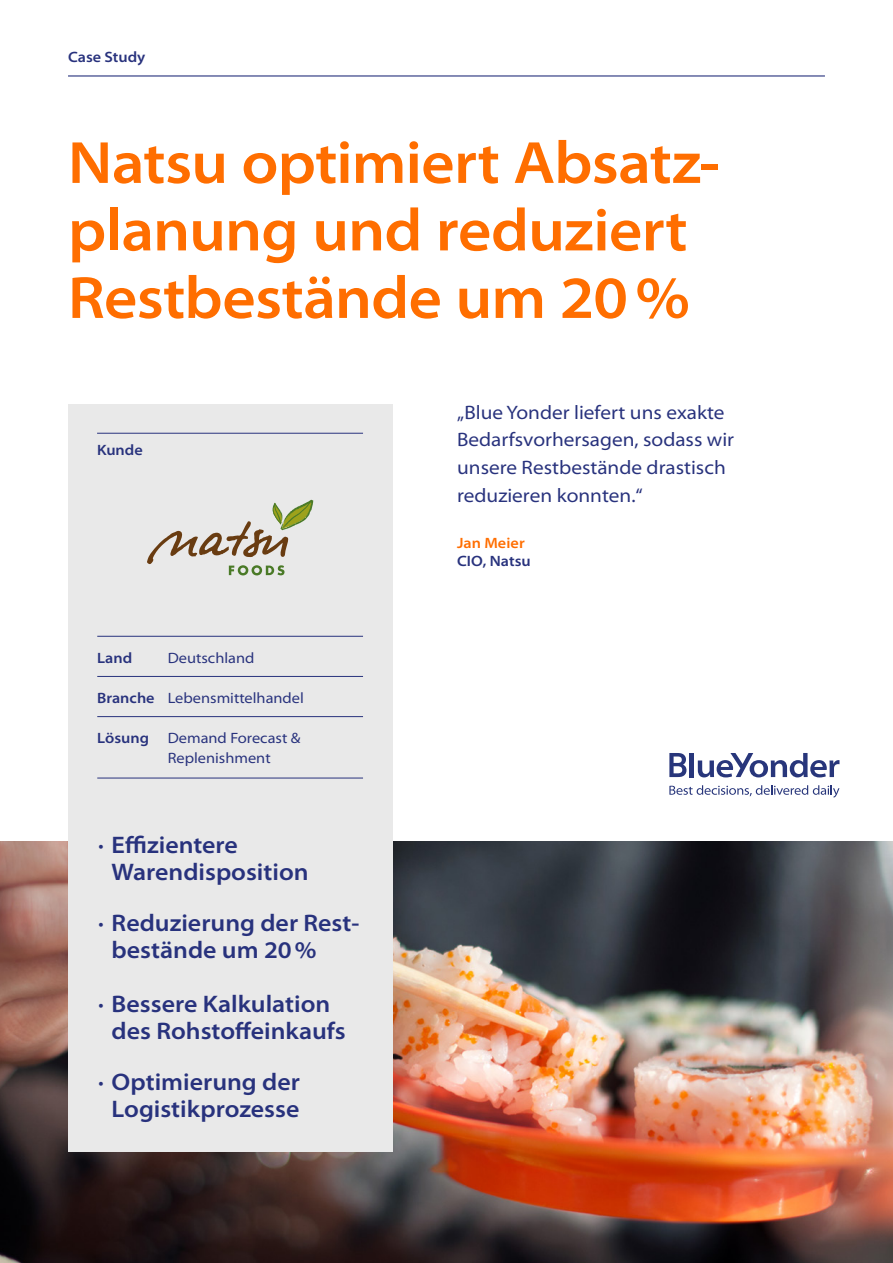
<style>
.page{position:relative;width:893px;height:1263px;background:#fff}
.page>*{position:absolute;margin:0;border:0;box-sizing:border-box;transform-origin:0 0}
.t1{font:600 semi-expanded 60px/67.5px "Myriad Pro";letter-spacing:-.015em;color:#ff6e00}
.t2{font:600 semi-expanded 24px/27px "Myriad Pro";color:#28327d}
.t3{font:semi-expanded 19.5px/27.8px "Myriad Pro";color:#28327d}
.t4{font:semi-expanded 15px/19.5px "Myriad Pro";color:#28327d}
.t5{font:600 semi-expanded 15px "Myriad Pro";color:#28327d}
.t6{font:600 semi-expanded 15px "Myriad Pro";letter-spacing:.005em;color:#ff6e00}
.s1{font-weight:600}
</style>
<div class="page">
<img style="left:0;top:841px;width:893px;height:422px">
<div style="left:68px;top:404px;width:324px;height:747px;background:#e9e9e9"></div>
<hr style="left:97px;top:433px;width:266px;height:1px;background:#28327d">
<hr style="left:97px;top:676px;width:266px;height:1px;background:#28327d">
<hr style="left:97px;top:636px;width:266px;height:1px;background:#28327d">
<hr style="left:97px;top:716px;width:266px;height:1px;background:#28327d">
<hr style="left:97px;top:778px;width:266px;height:1px;background:#28327d">
<hr style="left:68px;top:75px;width:757px;height:2px;background:#28327d">
<svg style="left:147px;top:500px;width:166px;height:75px"></svg>
<svg style="left:669px;top:785px;width:170px;height:12px"></svg>
<svg style="left:698px;top:753px;width:141px;height:24px"></svg>
<div style="left:689px;top:753px;width:5px;height:24px;background:#28367b"></div>
<svg style="left:669px;top:753px;width:17px;height:24px"></svg>
<p class="t5" style="left:68px;top:49px;width:79px">Case Study</p>
<h1 class="t1" style="left:68px;top:130px;width:653px">Natsu optimiert Absatz&shy;planung und reduziert<br>Restbestände um 20%</h1>
<p class="t5" style="left:97px;top:442px;width:47px">Kunde</p>
<p class="t5" style="left:97px;top:649px;width:36px">Land</p>
<p class="t4" style="left:168px;top:648px;width:88px">Deutschland</p>
<p class="t4" style="left:97px;top:688px;width:208px"><span class="s1">Branche</span> Lebensmittelhandel</p>
<p class="t5" style="left:97px;top:730px;width:53px">Lösung</p>
<p class="t4" style="left:168px;top:728px;width:134px">Demand Forecast &amp;<br>Replenishment</p>
<p class="t2" style="left:112px;top:831px;width:198px;text-indent:-13px">· Effizientere<br>Warendisposition</p>
<p class="t2" style="left:112px;top:909px;width:249px;text-indent:-13px">· Reduzierung der Rest&shy;bestände um 20%</p>
<p class="t2" style="left:112px;top:990px;width:236px;text-indent:-13px">· Bessere Kalkulation des Rohstoffeinkaufs</p>
<p class="t2" style="left:98px;top:1068px;width:203px;text-align:center">· Optimierung der<br>Logistikprozesse</p>
<p class="t3" style="left:457px;top:398px;width:279px">„Blue Yonder liefert uns exakte<br>Bedarfsvorhersagen, sodass wir unsere Restbestände drastisch reduzieren konnten.“</p>
<p class="t6" style="left:457px;top:535px;width:69px">Jan Meier</p>
<p class="t5" style="left:457px;top:553px;width:75px">CIO, Natsu</p>
</div>
